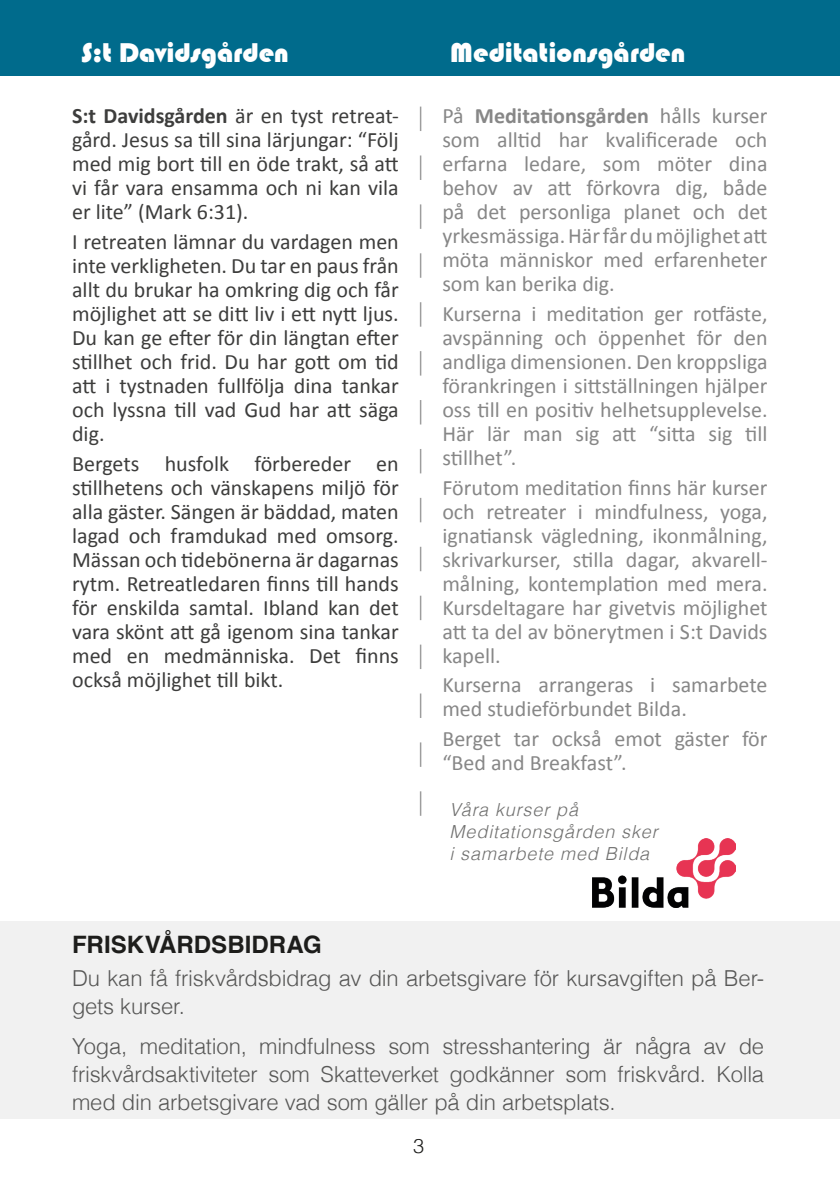
<style>
.page{position:relative;width:840px;height:1191px;background:#fff}
.page>*{position:absolute;margin:0;border:0;box-sizing:border-box;transform-origin:0 0}
.Program_normal_S_t_David{font:28px "Bauhaus 93";color:#fff}
.t1{font:700 24px "Helvetica";color:#1d1d1b}
.t2{font:22px/24px "Calibri";color:#878787;text-align:justify}
.t3{font:22px/24px "Calibri";color:#3d3d3c;text-align:justify}
.t4{font:300 22px/28px "Helvetica";letter-spacing:-.01em;color:#575756}
.hedens_rubrik_2{font:300 20px "Helvetica";color:#1d1d1b}
.hedens_bildtext{font:italic 300 18px/22px "Helvetica";letter-spacing:.05em;color:#70706f}
.s1{font-weight:700}
</style>
<div class="page">
<div style="left:0;top:0;width:839px;height:76px;background:#006b8c"></div>
<svg style="left:419px;top:107px;width:2px;height:708px"></svg>
<div style="left:0;top:921px;width:839px;height:197px;background:#f1f1f1"></div>
<img style="left:592px;top:838px;width:143px;height:69px">
<p class="Program_normal_S_t_David" style="left:81px;top:37px;width:209px">S:t Davidsgården</p>
<p class="Program_normal_S_t_David" style="left:450px;top:37px;width:237px">Meditationsgården</p>
<p class="t3" style="left:72px;top:103px;width:328px"><span class="s1">S:t Davidsgården</span> är en tyst retreat&shy;gård. Jesus sa till sina lärjungar: “Följ med mig bort till en öde trakt, så att vi får vara ensamma och ni kan vila er lite” (Mark 6:31).</p>
<p class="t3" style="left:72px;top:228px;width:328px">I retreaten lämnar du vardagen men inte verkligheten. Du tar en paus från allt du brukar ha omkring dig och får möjlighet att se ditt liv i ett nytt ljus.<br>Du kan ge efter för din längtan efter stillhet och frid. Du har gott om tid att i tystnaden fullfölja dina tankar och lyssna till vad Gud har att säga dig.</p>
<p class="t3" style="left:72px;top:450px;width:328px">Bergets husfolk förbereder en stillhetens och vänskapens miljö för alla gäster. Sängen är bäddad, maten lagad och framdukad med omsorg.<br>Mässan och tidebönerna är dagarnas rytm. Retreatledaren finns till hands för enskilda samtal. Ibland kan det vara skönt att gå igenom sina tankar med en medmänniska. Det finns också möjlighet till bikt.</p>
<p class="t2" style="left:442px;top:103px;width:326px">På <span class="s1">Meditationsgården</span> hålls kurser som alltid har kvalificerade och erfarna ledare, som möter dina behov av att förkovra dig, både på det personliga planet och det yrkesmässiga. Här får du möjlighet att möta människor med erfarenheter som kan berika dig.</p>
<p class="t2" style="left:442px;top:300px;width:326px">Kurserna i meditation ger rotfäste, avspänning och öppenhet för den andliga dimensionen. Den kroppsliga förankringen i sittställningen hjälper oss till en positiv helhetsupplevelse.<br>Här lär man sig att “sitta sig till stillhet”.</p>
<p class="t2" style="left:442px;top:474px;width:326px">Förutom meditation finns här kurser och retreater i mindfulness, yoga, ignatiansk vägledning, ikonmålning, skrivarkurser, stilla dagar, akvarell&shy;målning, kontemplation med mera.<br>Kursdeltagare har givetvis möjlighet att ta del av bönerytmen i S:t Davids kapell.</p>
<p class="t2" style="left:442px;top:672px;width:326px">Kurserna arrangeras i samarbete med studieförbundet Bilda.</p>
<p class="t2" style="left:442px;top:725px;width:326px">Berget tar också emot gäster för “Bed and Breakfast”.</p>
<p class="hedens_bildtext" style="left:449px;top:797px;width:210px">Våra kurser på<br>Meditationsgården sker i samarbete med Bilda</p>
<p class="t1" style="left:72px;top:929px;width:251px">FRISKVÅRDSBIDRAG</p>
<p class="t4" style="left:72px;top:963px;width:693px">Du kan få friskvårdsbidrag av din arbetsgivare för kursavgiften på Ber&shy;gets kurser.</p>
<p class="t4" style="left:72px;top:1030px;width:693px;text-align:justify">Yoga, meditation, mindfulness som stresshantering är några av de friskvårdsaktiviteter som Skatteverket godkänner som friskvård. Kolla med din arbetsgivare vad som gäller på din arbetsplats.</p>
<p class="hedens_rubrik_2" style="left:413px;top:1129px;width:13px">3</p>
</div>
